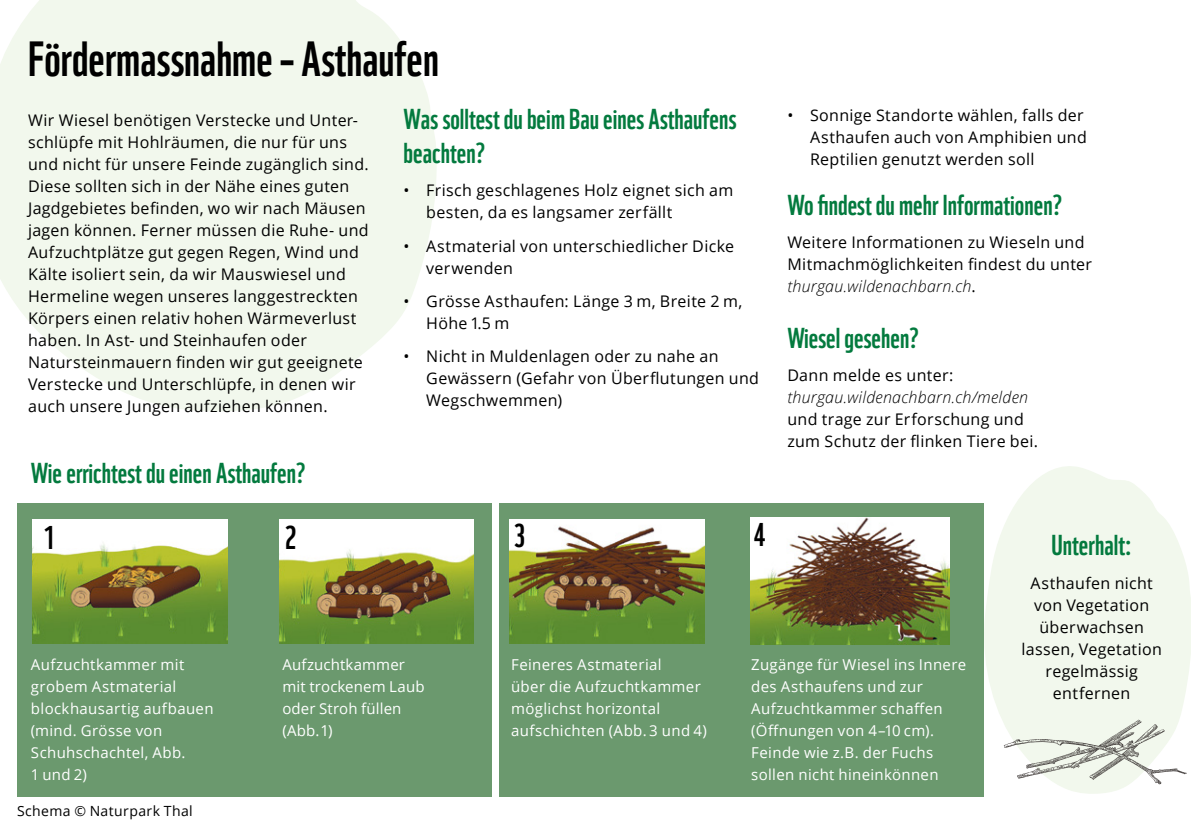
<style>
.page{position:relative;width:1191px;height:840px;background:#fff}
.page>*{position:absolute;margin:0;border:0;box-sizing:border-box;transform-origin:0 0}
.t1{font:48px "WWF";color:#000}
.t2{font:32px "WWF";color:#000}
.t3{font:28px/34px "WWF";color:#037a3e}
.t4{font:16px/22px "Open Sans";letter-spacing:.02em;color:#000}
.t5{font:italic 300 16px "Open Sans";letter-spacing:.015em;color:#000}
.t6{font:15px/22px "Open Sans";letter-spacing:.025em;color:#fff}
.t7{font:14px "Open Sans";letter-spacing:.025em;color:#000}
.s1{font-weight:300;font-style:italic}
</style>
<div class="page">
<svg style="left:984px;top:466px;width:207px;height:328px;fill:#f2f8ed"></svg>
<svg style="left:0;top:0;width:437px;height:411px;background:#f3f8ef"></svg>
<svg style="left:1003px;top:719px;width:183px;height:64px"></svg>
<div style="left:17px;top:502px;width:474px;height:294px;background:#6b996e"></div>
<div style="left:499px;top:502px;width:485px;height:294px;background:#6b996e"></div>
<img style="left:750px;top:517px;width:200px;height:127px">
<img style="left:33px;top:519px;width:194px;height:123px">
<img style="left:279px;top:519px;width:194px;height:124px">
<img style="left:510px;top:519px;width:194px;height:124px">
<h1 class="t1" style="left:28px;top:21px;width:412px">Fördermassnahme – Asthaufen</h1>
<h3 class="t3" style="left:403px;top:99px;width:334px">Was solltest du beim Bau eines Asthaufens beachten?</h3>
<p class="t4" style="left:426px;top:179px;width:308px;text-indent:-23px">• Frisch geschlagenes Holz eignet sich am besten, da es langsamer zerfällt</p>
<p class="t4" style="left:426px;top:234px;width:309px;text-indent:-23px">• Astmaterial von unterschiedlicher Dicke verwenden</p>
<p class="t4" style="left:426px;top:289px;width:317px;text-indent:-23px">• Grösse Asthaufen: Länge 3 m, Breite 2 m,<br>Höhe 1.5 m</p>
<p class="t4" style="left:426px;top:345px;width:334px;text-indent:-23px">• Nicht in Muldenlagen oder zu nahe an<br>Gewässern (Gefahr von Überflutungen und<br>Wegschwemmen)</p>
<p class="t4" style="left:28px;top:108px;width:342px">Wir Wiesel benötigen Verstecke und Unter&shy;schlüpfe mit Hohlräumen, die nur für uns und nicht für unsere Feinde zugänglich sind.<br>Diese sollten sich in der Nähe eines guten Jagdgebietes befinden, wo wir nach Mäusen jagen können. Ferner müssen die Ruhe- und Aufzuchtplätze gut gegen Regen, Wind und Kälte isoliert sein, da wir Mauswiesel und Hermeline wegen unseres langgestreckten Körpers einen relativ hohen Wärmeverlust haben. In Ast- und Steinhaufen oder Natursteinmauern finden wir gut geeignete Verstecke und Unterschlüpfe, in denen wir auch unsere Jungen aufziehen können.</p>
<h3 class="t3" style="left:31px;top:453px;width:276px">Wie errichtest du einen Asthaufen?</h3>
<p class="t4" style="left:810px;top:104px;width:278px;text-indent:-23px">• Sonnige Standorte wählen, falls der<br>Asthaufen auch von Amphibien und<br>Reptilien genutzt werden soll</p>
<h3 class="t3" style="left:787px;top:185px;width:276px">Wo findest du mehr Informationen?</h3>
<p class="t4" style="left:787px;top:231px;width:306px">Weitere Informationen zu Wieseln und<br>Mitmachmöglichkeiten findest du unter <span class="s1">thurgau.wildenachbarn.ch</span>.</p>
<h3 class="t3" style="left:787px;top:318px;width:133px">Wiesel gesehen?</h3>
<p class="t4" style="left:787px;top:363px;width:168px">Dann melde es unter:</p>
<p class="t5" style="left:787px;top:386px;width:242px">thurgau.wildenachbarn.ch/melden</p>
<p class="t4" style="left:787px;top:407px;width:252px">und trage zur Erforschung und zum Schutz der flinken Tiere bei.</p>
<h2 class="t2" style="left:43px;top:512px;width:13px">1</h2>
<h2 class="t2" style="left:285px;top:511px;width:13px">2</h2>
<h2 class="t2" style="left:513px;top:510px;width:13px">3</h2>
<h2 class="t2" style="left:753px;top:509px;width:13px">4</h2>
<p class="t6" style="left:31px;top:653px;width:184px">Aufzuchtkammer mit grobem Astmaterial blockhausartig aufbauen (mind. Grösse von<br>Schuhschachtel, Abb.<br>1 und 2)</p>
<p class="t6" style="left:282px;top:653px;width:144px">Aufzuchtkammer mit trockenem Laub oder Stroh füllen (Abb. 1)</p>
<p class="t6" style="left:511px;top:653px;width:197px">Feineres Astmaterial<br>über die Aufzuchtkammer möglichst horizontal aufschichten (Abb. 3 und 4)</p>
<p class="t6" style="left:751px;top:653px;width:216px">Zugänge für Wiesel ins Innere des Asthaufens und zur<br>Aufzuchtkammer schaffen (Öffnungen von 4–10 cm).<br>Feinde wie z.B. der Fuchs sollen nicht hineinkönnen</p>
<p class="t7" style="left:17px;top:800px;width:177px">Schema © Naturpark Thal</p>
<h3 class="t3" style="left:1051px;top:525px;width:82px">Unterhalt:</h3>
<p class="t4" style="left:1021px;top:571px;width:142px;text-align:center">Asthaufen nicht von Vegetation überwachsen lassen, Vegetation regelmässig entfernen</p>
</div>
